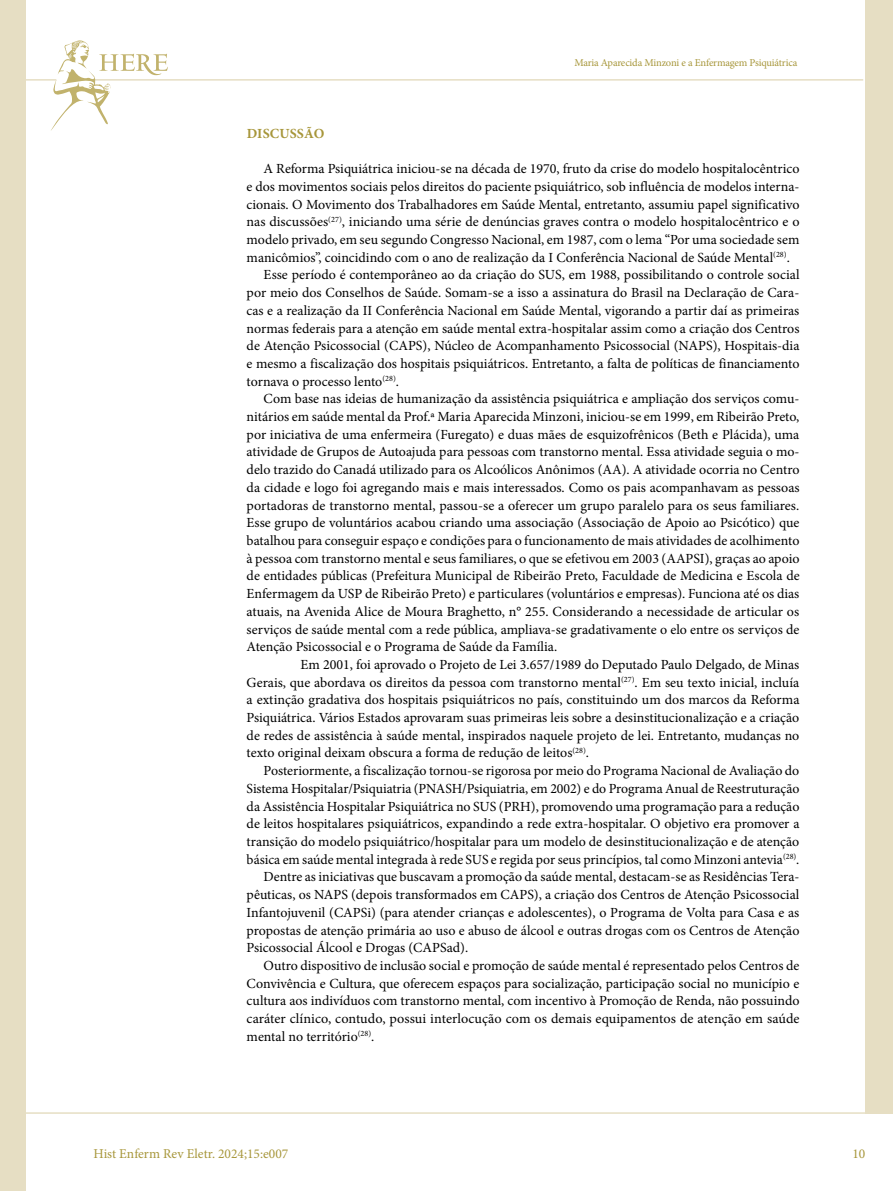
<style>
.page{position:relative;width:893px;height:1191px;background:#fff}
.page>*{position:absolute;margin:0;border:0;box-sizing:border-box;transform-origin:0 0}
.t1{font:13.95px "Minion Pro";color:#000}
.t2{font:700 13.95px "Minion Pro";letter-spacing:.01em;color:#a7963a}
.t3{font:13.5px "Minion Pro";color:#a7963a}
.t4{font:10.5px "Minion Pro";letter-spacing:-.015em;color:#a7963a}
</style>
<div class="page">
<hr style="left:0;top:1112px;width:893px;height:1px;background:#e6dec3">
<hr style="left:0;top:79px;width:863px;height:2px;background:#e6dec3">
<div style="left:865px;top:0;width:28px;height:1113px;background:#e6dec3"></div>
<div style="left:0;top:0;width:26px;height:1191px;background:#e6dec3"></div>
<svg style="left:50px;top:40px;width:118px;height:91px"></svg>
<p class="t4" style="left:574px;top:56px;width:224px">Maria Aparecida Minzoni e a Enfermagem Psiquiátrica</p>
<p class="t2" style="left:247px;top:123px;width:79px">DISCUSSÃO</p>
<p class="t1" style="left:264px;top:159px;width:537px">A Reforma Psiquiátrica iniciou-se na década de 1970, fruto da crise do modelo hospitalocêntrico</p>
<p class="t1" style="left:247px;top:177px;width:554px">e dos movimentos sociais pelos direitos do paciente psiquiátrico, sob influência de modelos interna-</p>
<p class="t1" style="left:247px;top:195px;width:554px">cionais. O Movimento dos Trabalhadores em Saúde Mental, entretanto, assumiu papel significativo</p>
<p class="t1" style="left:247px;top:212px;width:554px">nas discussões<sup>(27)</sup>, iniciando uma série de denúncias graves contra o modelo hospitalocêntrico e o</p>
<p class="t1" style="left:247px;top:230px;width:554px">modelo privado, em seu segundo Congresso Nacional, em 1987, com o lema “Por uma sociedade sem</p>
<p class="t1" style="left:247px;top:248px;width:545px">manicômios”, coincidindo com o ano de realização da I Conferência Nacional de Saúde Mental<sup>(28)</sup>.</p>
<p class="t1" style="left:264px;top:266px;width:537px">Esse período é contemporâneo ao da criação do SUS, em 1988, possibilitando o controle social</p>
<p class="t1" style="left:247px;top:283px;width:554px">por meio dos Conselhos de Saúde. Somam-se a isso a assinatura do Brasil na Declaração de Cara-</p>
<p class="t1" style="left:247px;top:301px;width:554px">cas e a realização da II Conferência Nacional em Saúde Mental, vigorando a partir daí as primeiras</p>
<p class="t1" style="left:247px;top:319px;width:554px">normas federais para a atenção em saúde mental extra-hospitalar assim como a criação dos Centros</p>
<p class="t1" style="left:247px;top:336px;width:554px">de Atenção Psicossocial (CAPS), Núcleo de Acompanhamento Psicossocial (NAPS), Hospitais-dia</p>
<p class="t1" style="left:247px;top:354px;width:554px">e mesmo a fiscalização dos hospitais psiquiátricos. Entretanto, a falta de políticas de financiamento</p>
<p class="t1" style="left:247px;top:372px;width:154px">tornava o processo lento<sup>(28)</sup>.</p>
<p class="t1" style="left:264px;top:389px;width:537px">Com base nas ideias de humanização da assistência psiquiátrica e ampliação dos serviços comu-</p>
<p class="t1" style="left:247px;top:407px;width:554px">nitários em saúde mental da Prof.ª Maria Aparecida Minzoni, iniciou-se em 1999, em Ribeirão Preto,</p>
<p class="t1" style="left:247px;top:425px;width:554px">por iniciativa de uma enfermeira (Furegato) e duas mães de esquizofrênicos (Beth e Plácida), uma</p>
<p class="t1" style="left:247px;top:443px;width:554px">atividade de Grupos de Autoajuda para pessoas com transtorno mental. Essa atividade seguia o mo-</p>
<p class="t1" style="left:247px;top:460px;width:554px">delo trazido do Canadá utilizado para os Alcoólicos Anônimos (AA). A atividade ocorria no Centro</p>
<p class="t1" style="left:247px;top:478px;width:554px">da cidade e logo foi agregando mais e mais interessados. Como os pais acompanhavam as pessoas</p>
<p class="t1" style="left:247px;top:496px;width:554px">portadoras de transtorno mental, passou-se a oferecer um grupo paralelo para os seus familiares.</p>
<p class="t1" style="left:247px;top:513px;width:554px">Esse grupo de voluntários acabou criando uma associação (Associação de Apoio ao Psicótico) que</p>
<p class="t1" style="left:247px;top:531px;width:554px">batalhou para conseguir espaço e condições para o funcionamento de mais atividades de acolhimento</p>
<p class="t1" style="left:247px;top:549px;width:554px">à pessoa com transtorno mental e seus familiares, o que se efetivou em 2003 (AAPSI), graças ao apoio</p>
<p class="t1" style="left:247px;top:566px;width:554px">de entidades públicas (Prefeitura Municipal de Ribeirão Preto, Faculdade de Medicina e Escola de</p>
<p class="t1" style="left:247px;top:584px;width:554px">Enfermagem da USP de Ribeirão Preto) e particulares (voluntários e empresas). Funciona até os dias</p>
<p class="t1" style="left:247px;top:602px;width:554px">atuais, na Avenida Alice de Moura Braghetto, n° 255. Considerando a necessidade de articular os</p>
<p class="t1" style="left:247px;top:620px;width:554px">serviços de saúde mental com a rede pública, ampliava-se gradativamente o elo entre os serviços de</p>
<p class="t1" style="left:247px;top:637px;width:312px">Atenção Psicossocial e o Programa de Saúde da Família.</p>
<p class="t1" style="left:301px;top:655px;width:500px">Em 2001, foi aprovado o Projeto de Lei 3.657/1989 do Deputado Paulo Delgado, de Minas</p>
<p class="t1" style="left:247px;top:673px;width:554px">Gerais, que abordava os direitos da pessoa com transtorno mental<sup>(27)</sup>. Em seu texto inicial, incluía</p>
<p class="t1" style="left:247px;top:690px;width:554px">a extinção gradativa dos hospitais psiquiátricos no país, constituindo um dos marcos da Reforma</p>
<p class="t1" style="left:247px;top:708px;width:554px">Psiquiátrica. Vários Estados aprovaram suas primeiras leis sobre a desinstitucionalização e a criação</p>
<p class="t1" style="left:247px;top:726px;width:554px">de redes de assistência à saúde mental, inspirados naquele projeto de lei. Entretanto, mudanças no</p>
<p class="t1" style="left:247px;top:743px;width:344px">texto original deixam obscura a forma de redução de leitos<sup>(28)</sup>.</p>
<p class="t1" style="left:264px;top:761px;width:537px">Posteriormente, a fiscalização tornou-se rigorosa por meio do Programa Nacional de Avaliação do</p>
<p class="t1" style="left:247px;top:779px;width:554px">Sistema Hospitalar/Psiquiatria (PNASH/Psiquiatria, em 2002) e do Programa Anual de Reestruturação</p>
<p class="t1" style="left:247px;top:797px;width:554px">da Assistência Hospitalar Psiquiátrica no SUS (PRH), promovendo uma programação para a redução</p>
<p class="t1" style="left:247px;top:814px;width:554px">de leitos hospitalares psiquiátricos, expandindo a rede extra-hospitalar. O objetivo era promover a</p>
<p class="t1" style="left:247px;top:832px;width:554px">transição do modelo psiquiátrico/hospitalar para um modelo de desinstitucionalização e de atenção</p>
<p class="t1" style="left:247px;top:850px;width:554px">básica em saúde mental integrada à rede SUS e regida por seus princípios, tal como Minzoni antevia<sup>(28)</sup>.</p>
<p class="t1" style="left:264px;top:867px;width:537px">Dentre as iniciativas que buscavam a promoção da saúde mental, destacam-se as Residências Tera-</p>
<p class="t1" style="left:247px;top:885px;width:554px">pêuticas, os NAPS (depois transformados em CAPS), a criação dos Centros de Atenção Psicossocial</p>
<p class="t1" style="left:247px;top:903px;width:554px">Infantojuvenil (CAPSi) (para atender crianças e adolescentes), o Programa de Volta para Casa e as</p>
<p class="t1" style="left:247px;top:920px;width:554px">propostas de atenção primária ao uso e abuso de álcool e outras drogas com os Centros de Atenção</p>
<p class="t1" style="left:247px;top:938px;width:223px">Psicossocial Álcool e Drogas (CAPSad).</p>
<p class="t1" style="left:264px;top:956px;width:537px">Outro dispositivo de inclusão social e promoção de saúde mental é representado pelos Centros de</p>
<p class="t1" style="left:247px;top:974px;width:554px">Convivência e Cultura, que oferecem espaços para socialização, participação social no município e</p>
<p class="t1" style="left:247px;top:991px;width:554px">cultura aos indivíduos com transtorno mental, com incentivo à Promoção de Renda, não possuindo</p>
<p class="t1" style="left:247px;top:1009px;width:554px">caráter clínico, contudo, possui interlocução com os demais equipamentos de atenção em saúde</p>
<p class="t1" style="left:247px;top:1027px;width:129px">mental no território<sup>(28)</sup>.</p>
<p class="t3" style="left:94px;top:1144px;width:196px">Hist Enferm Rev Eletr. 2024;15:e007</p>
<p class="t3" style="left:852px;top:1144px;width:14px">10</p>
</div>
